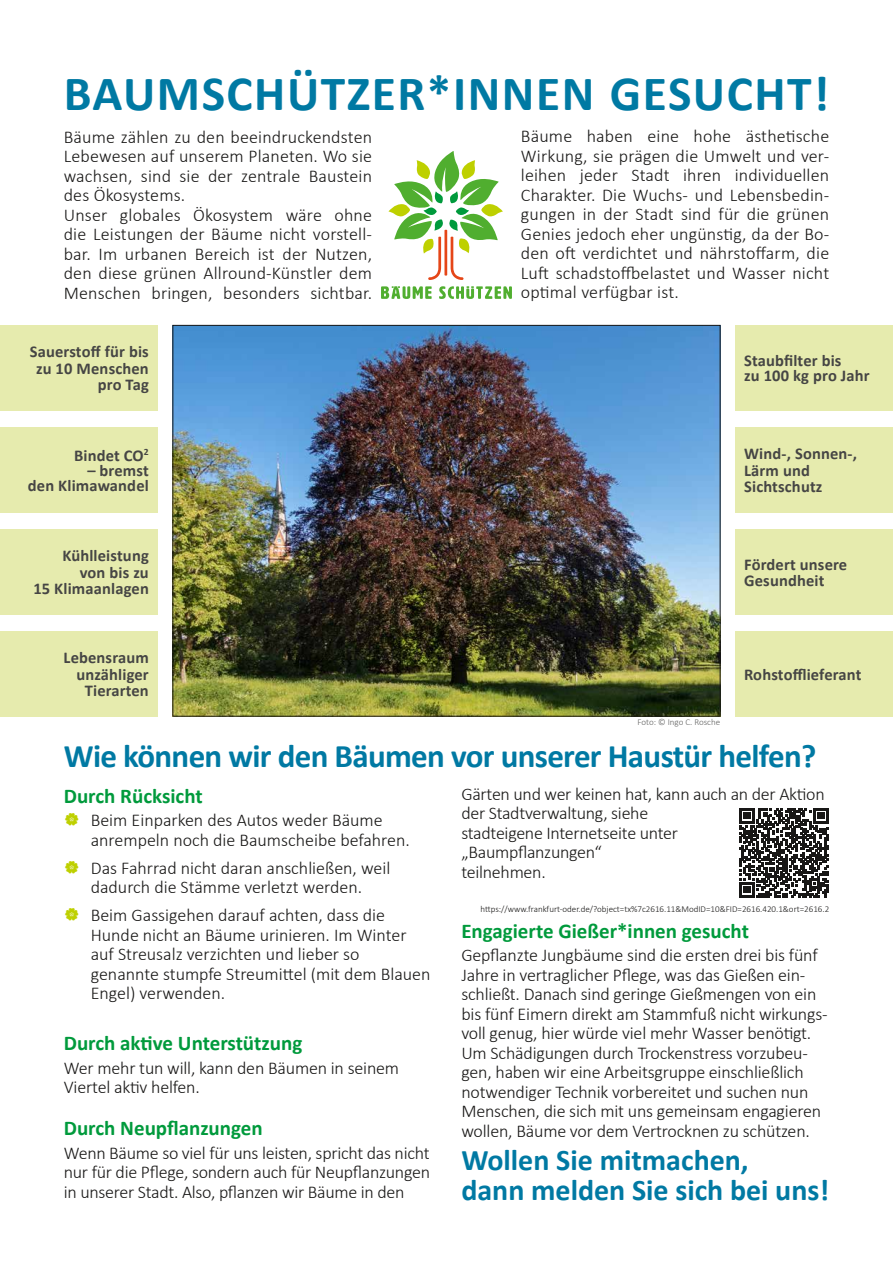
<style>
.page{position:relative;width:893px;height:1263px;background:#fff}
.page>*{position:absolute;margin:0;border:0;box-sizing:border-box;transform-origin:0 0}
.t1{font:700 49.5px "Calibri";letter-spacing:.03em;color:#0079a3}
.t2{font:700 33px "Calibri";letter-spacing:-.02em;color:#0079a3}
.t3{font:700 30px/30px "Calibri";color:#0079a3}
.t4{font:700 21px "Calibri";color:#009a3c}
.t5{font:300 18px/19.5px "Calibri";letter-spacing:-.01em;color:#181716}
.t6{font:300 18px/19.5px "Calibri";letter-spacing:.01em;color:#181716}
.t7{font:700 16.5px/16.5px "Calibri";letter-spacing:.01em;color:#181716;text-align:right}
.t8{font:300 9px "Calibri";color:#181716}
.t9{font:300 9px "Calibri";color:#626261}
</style>
<div class="page">
<svg style="left:739px;top:808px;width:90px;height:89px"></svg>
<svg style="left:388px;top:151px;width:115px;height:129px"></svg>
<svg style="left:381px;top:286px;width:51px;height:13px"></svg>
<svg style="left:439px;top:286px;width:73px;height:13px"></svg>
<img style="left:175px;top:327px;width:543px;height:387px">
<div style="left:0;top:325px;width:157px;height:85px;background:#e6ebae"></div>
<div style="left:736px;top:325px;width:157px;height:85px;background:#e6ebae"></div>
<div style="left:0;top:427px;width:157px;height:85px;background:#e6ebae"></div>
<div style="left:736px;top:427px;width:157px;height:85px;background:#e6ebae"></div>
<div style="left:0;top:529px;width:157px;height:85px;background:#e6ebae"></div>
<div style="left:736px;top:529px;width:157px;height:85px;background:#e6ebae"></div>
<div style="left:0;top:631px;width:157px;height:85px;background:#e6ebae"></div>
<div style="left:736px;top:631px;width:157px;height:85px;background:#e6ebae"></div>
<h1 class="t1" style="left:64px;top:59px;width:767px">BAUMSCHÜTZER*INNEN GESUCHT!</h1>
<p class="t6" style="left:64px;top:127px;width:310px">Bäume zählen zu den beeindruckendsten Lebewesen auf unserem Planeten. Wo sie wachsen, sind sie der zentrale Baustein des Ökosystems.<br>Unser globales Ökosystem wäre ohne die Leistungen der Bäume nicht vorstell&shy;bar. Im urbanen Bereich ist der Nutzen, den diese grünen Allround-Künstler dem Menschen bringen, besonders sichtbar.</p>
<p class="t5" style="left:521px;top:127px;width:310px;text-align:justify">Bäume haben eine hohe ästhetische Wirkung, sie prägen die Umwelt und ver&shy;leihen jeder Stadt ihren individuellen Charakter. Die Wuchs- und Lebensbedin&shy;gungen in der Stadt sind für die grünen Genies jedoch eher ungünstig, da der Bo&shy;den oft verdichtet und nährstoffarm, die Luft schadstoffbelastet und Wasser nicht optimal verfügbar ist.</p>
<p class="t7" style="left:30px;top:343px;width:121px">Sauerstoff für bis zu 10 Menschen pro Tag</p>
<p class="t7" style="left:744px;top:353px;width:127px;line-height:15px;text-align:left">Staubfilter bis<br>zu 100 kg pro Jahr</p>
<p class="t7" style="left:74px;top:447px;width:76px">Bindet CO<sup>2</sup></p>
<p class="t7" style="left:28px;top:463px;width:122px;line-height:15px">– bremst<br>den Klimawandel</p>
<p class="t7" style="left:744px;top:445px;width:114px;text-align:left">Wind-, Sonnen-,<br>Lärm und<br>Sichtschutz</p>
<p class="t7" style="left:33px;top:547px;width:117px">Kühlleistung von bis zu<br>15 Klimaanlagen</p>
<p class="t7" style="left:744px;top:556px;width:105px;text-align:left">Fördert unsere<br>Gesundheit</p>
<p class="t7" style="left:64px;top:649px;width:87px">Lebensraum unzähliger<br>Tierarten</p>
<p class="t9" style="left:637px;top:716px;width:84px">Foto: © Ingo C. Rosche</p>
<p class="t7" style="left:744px;top:666px;width:119px">Rohstofflieferant</p>
<h2 class="t2" style="left:64px;top:733px;width:754px">Wie können wir den Bäumen vor unserer Haustür helfen?</h2>
<p class="t4" style="left:64px;top:781px;width:140px">Durch Rücksicht</p>
<p class="t5" style="left:91px;top:810px;width:320px">Beim Einparken des Autos weder Bäume anrempeln noch die Baumscheibe befahren.</p>
<p class="t5" style="left:91px;top:858px;width:301px">Das Fahrrad nicht daran anschließen, weil dadurch die Stämme verletzt werden.</p>
<p class="t5" style="left:91px;top:905px;width:341px">Beim Gassigehen darauf achten, dass die Hunde nicht an Bäume urinieren. Im Winter auf Streusalz verzichten und lieber so genannte stumpfe Streumittel (mit dem Blauen Engel) verwenden.</p>
<p class="t4" style="left:64px;top:1028px;width:240px">Durch aktive Unterstützung</p>
<p class="t5" style="left:64px;top:1058px;width:337px">Wer mehr tun will, kann den Bäumen in seinem<br>Viertel aktiv helfen.</p>
<p class="t4" style="left:64px;top:1113px;width:200px">Durch Neupflanzungen</p>
<p class="t5" style="left:64px;top:1143px;width:368px;text-align:justify">Wenn Bäume so viel für uns leisten, spricht das nicht nur für die Pflege, sondern auch für Neupflanzungen in unserer Stadt. Also, pflanzen wir Bäume in den</p>
<p class="t5" style="left:461px;top:784px;width:365px">Gärten und wer keinen hat, kann auch an der Aktion der Stadtverwaltung, siehe<br>stadteigene Internetseite unter<br>„Baumpflanzungen“<br>teilnehmen.</p>
<p class="t8" style="left:481px;top:903px;width:350px">https://www.frankfurt-oder.de/?object=tx%7c2616.11&amp;ModID=10&amp;FID=2616.420.1&amp;ort=2616.2</p>
<p class="t4" style="left:461px;top:916px;width:289px">Engagierte Gießer*innen gesucht</p>
<p class="t5" style="left:461px;top:945px;width:368px">Gepflanzte Jungbäume sind die ersten drei bis fünf Jahre in vertraglicher Pflege, was das Gießen ein&shy;schließt. Danach sind geringe Gießmengen von ein bis fünf Eimern direkt am Stammfuß nicht wirkungs&shy;voll genug, hier würde viel mehr Wasser benötigt.<br>Um Schädigungen durch Trockenstress vorzubeu&shy;gen, haben wir eine Arbeitsgruppe einschließlich notwendiger Technik vorbereitet und suchen nun Menschen, die sich mit uns gemeinsam engagieren wollen, Bäume vor dem Vertrocknen zu schützen.</p>
<h3 class="t3" style="left:461px;top:1144px;width:369px">Wollen Sie mitmachen,<br>dann melden Sie sich bei uns!</h3>
</div>
